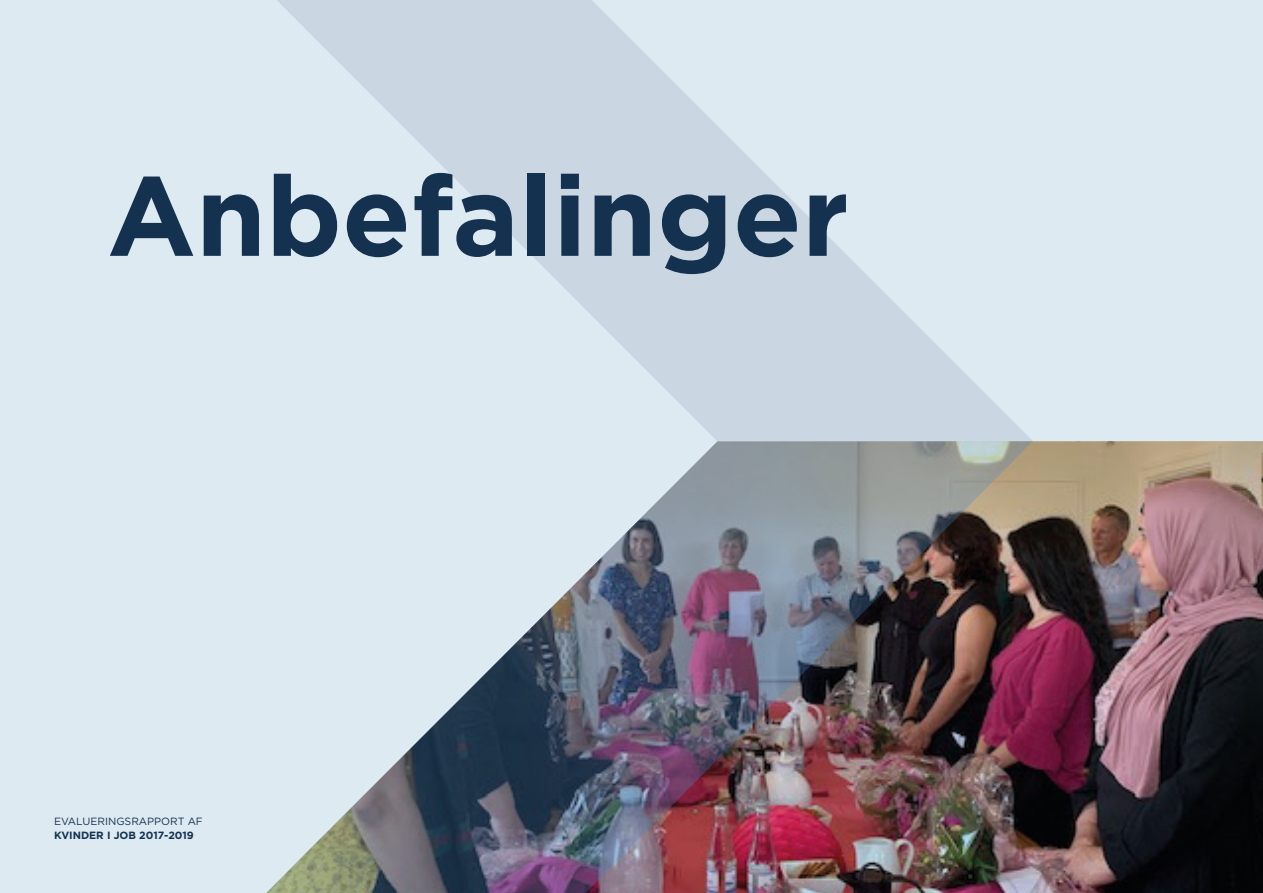
<style>
.page{position:relative;width:1263px;height:893px;background:#deeaf2}
.page>*{position:absolute;margin:0;border:0;box-sizing:border-box;transform-origin:0 0}
.t1{font:700 112.5px "Gotham";color:#14324f}
.t2{font:10.5px/13.5px "Gotham";color:#14324f}
.t3{font:700 10.5px "Gotham";color:#14324f}
.s1{font-weight:700}
</style>
<div class="page">
<img style="left:1033px;top:441px;width:230px;height:452px">
<svg style="left:277px;top:0;width:756px;height:441px"></svg>
<img style="left:266px;top:441px;width:767px;height:452px">
<p class="t1" style="left:107px;top:141px;width:743px">Anbefalinger</p>
<p class="t2" style="left:54px;top:815px;width:150px">EVALUERINGSRAPPORT AF<br><span class="s1">KVINDER I JOB 2017-2019</span></p>
<p class="t3" style="left:54px;top:828px;width:88px">ANBEFAL NGER</p>
</div>
